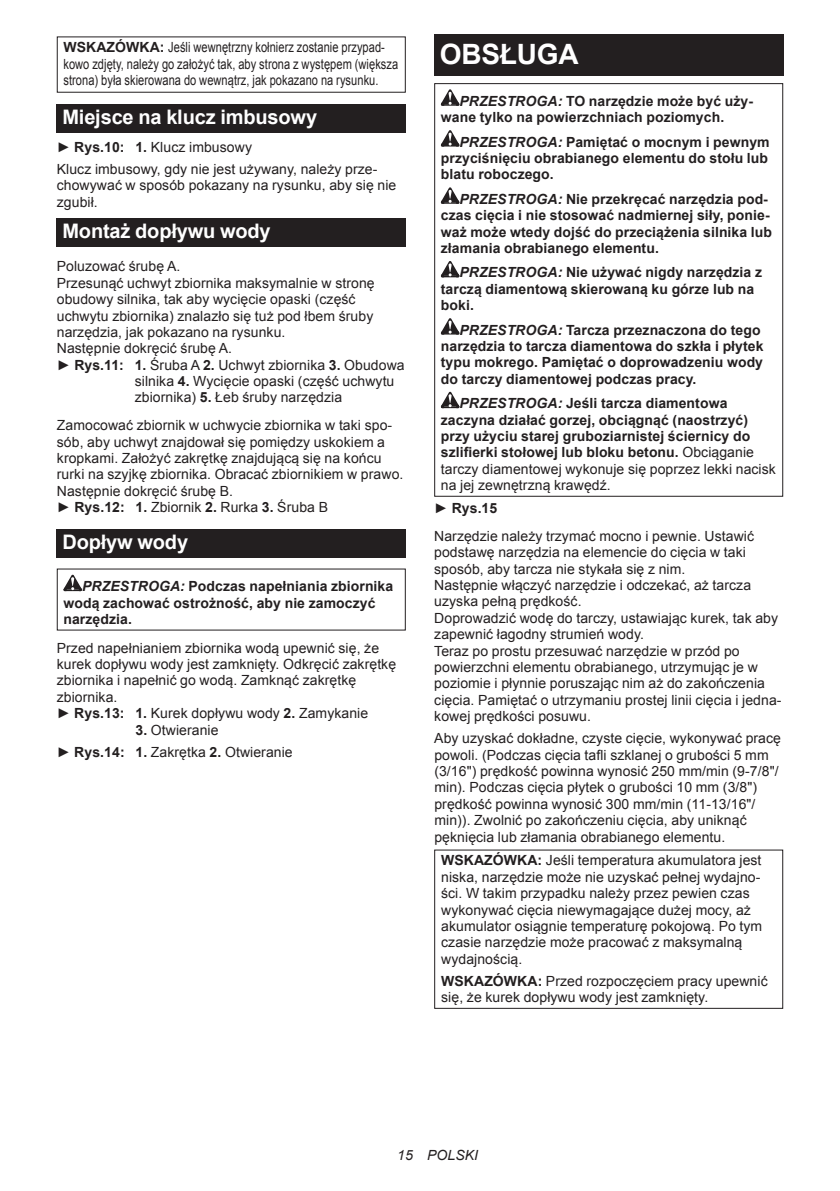
<style>
.page{position:relative;width:840px;height:1191px;background:#fff}
.page>*{position:absolute;margin:0;border:0;box-sizing:border-box;transform-origin:0 0}
.t1{font:700 28px "Arial";letter-spacing:-.01em;color:#fff}
.t2{font:700 20px "Arial";letter-spacing:-.01em;color:#fff}
.t3{font:14px/16.4px "Arial";letter-spacing:.005em;color:#231f20}
.t4{font:700 14px/16.4px "Arial";letter-spacing:.005em;color:#231f20}
.t5{font:14px/16.4px "Arial";letter-spacing:.005em;color:#231f20;scale:.79 1}
.t6{font:italic 14px "Arial";letter-spacing:.005em;color:#231f20}
.s1{font-weight:700}
.s2{font-style:italic}
.s3{font-weight:400}
</style>
<div class="page">
<div style="left:57px;top:104px;width:348px;height:29px;background:#231f20"></div>
<div style="left:57px;top:218px;width:348px;height:28px;background:#231f20"></div>
<div style="left:57px;top:529px;width:348px;height:28px;background:#231f20"></div>
<svg style="left:63px;top:575px;width:19px;height:16px"></svg>
<div style="left:434px;top:34px;width:348px;height:41px;background:#231f20"></div>
<svg style="left:440px;top:89px;width:19px;height:17px"></svg>
<svg style="left:440px;top:130px;width:19px;height:16px"></svg>
<svg style="left:440px;top:187px;width:19px;height:17px"></svg>
<svg style="left:440px;top:261px;width:19px;height:16px"></svg>
<svg style="left:440px;top:318px;width:19px;height:16px"></svg>
<svg style="left:440px;top:392px;width:19px;height:16px"></svg>
<div style="left:434px;top:83px;width:348px;height:414px;border:1px solid #231f20"></div>
<p class="t5" style="left:63px;top:39px;width:425px"><span class="s1">WSKAZÓWKA:</span> Jeśli wewnętrzny kołnierz zostanie przypad&shy;kowo zdjęty, należy go założyć tak, aby strona z występem (większa strona) była skierowana do wewnątrz, jak pokazano na rysunku.</p>
<h2 class="t2" style="left:62px;top:104px;width:256px">Miejsce na klucz imbusowy</h2>
<p class="t3" style="left:57px;top:136px;width:322px;line-height:22px">► <span class="s1">Rys.10: 1.</span> Klucz imbusowy<br>Klucz imbusowy, gdy nie jest używany, należy prze-</p>
<p class="t3" style="left:57px;top:177px;width:341px">chowywać w sposób pokazany na rysunku, aby się nie zgubił.</p>
<h2 class="t2" style="left:62px;top:218px;width:210px">Montaż dopływu wody</h2>
<p class="t3" style="left:57px;top:258px;width:125px">Poluzować śrubę A.</p>
<p class="t3" style="left:57px;top:275px;width:319px">Przesunąć uchwyt zbiornika maksymalnie w stronę</p>
<p class="t3" style="left:57px;top:291px;width:300px">obudowy silnika, tak aby wycięcie opaski (część</p>
<p class="t3" style="left:57px;top:307px;width:318px">uchwytu zbiornika) znalazło się tuż pod łbem śruby</p>
<p class="t3" style="left:57px;top:324px;width:230px">narzędzia, jak pokazano na rysunku.</p>
<p class="t3" style="left:57px;top:340px;width:177px">Następnie dokręcić śrubę A.</p>
<p class="t3" style="left:57px;top:357px;width:349px">► <span class="s1">Rys.11: 1.</span> Śruba A <span class="s1">2.</span> Uchwyt zbiornika <span class="s1">3.</span> Obudowa</p>
<p class="t3" style="left:135px;top:373px;width:261px">silnika <span class="s1">4.</span> Wycięcie opaski (część uchwytu</p>
<p class="t3" style="left:135px;top:389px;width:209px">zbiornika) <span class="s1">5.</span> Łeb śruby narzędzia</p>
<p class="t3" style="left:57px;top:417px;width:348px">Zamocować zbiornik w uchwycie zbiornika w taki spo&shy;sób, aby uchwyt znajdował się pomiędzy uskokiem a kropkami. Założyć zakrętkę znajdującą się na końcu rurki na szyjkę zbiornika. Obracać zbiornikiem w prawo.<br>Następnie dokręcić śrubę B.<br>► <span class="s1">Rys.12: 1.</span> Zbiornik <span class="s1">2.</span> Rurka <span class="s1">3.</span> Śruba B</p>
<h2 class="t2" style="left:62px;top:529px;width:127px">Dopływ wody</h2>
<p class="t4" style="left:63px;top:578px;width:331px;text-indent:19px"><span class="s2">PRZESTROGA:</span> Podczas napełniania zbiornika wodą zachować ostrożność, aby nie zamoczyć narzędzia.</p>
<p class="t3" style="left:57px;top:639px;width:341px">Przed napełnianiem zbiornika wodą upewnić się, że kurek dopływu wody jest zamknięty. Odkręcić zakrętkę zbiornika i napełnić go wodą. Zamknąć zakrętkę zbiornika.<br>► <span class="s1">Rys.13: 1.</span> Kurek dopływu wody <span class="s1">2.</span> Zamykanie</p>
<p class="t3" style="left:57px;top:719px;width:237px;line-height:22px;text-align:center"><span class="s1">3.</span> Otwieranie<br>► <span class="s1">Rys.14: 1.</span> Zakrętka <span class="s1">2.</span> Otwieranie</p>
<h1 class="t1" style="left:439px;top:35px;width:140px">OBSŁUGA</h1>
<p class="t4" style="left:440px;top:93px;width:313px;text-indent:19px"><span class="s2">PRZESTROGA:</span> TO narzędzie może być uży&shy;wane tylko na powierzchniach poziomych.</p>
<p class="t4" style="left:440px;top:134px;width:330px;text-align:justify;text-indent:19px"><span class="s2">PRZESTROGA:</span> Pamiętać o mocnym i pewnym przyciśnięciu obrabianego elementu do stołu lub blatu roboczego.</p>
<p class="t4" style="left:440px;top:191px;width:332px;text-indent:19px"><span class="s2">PRZESTROGA:</span> Nie przekręcać narzędzia pod&shy;czas cięcia i nie stosować nadmiernej siły, ponie&shy;waż może wtedy dojść do przeciążenia silnika lub złamania obrabianego elementu.</p>
<p class="t4" style="left:440px;top:265px;width:322px;text-indent:19px"><span class="s2">PRZESTROGA:</span> Nie używać nigdy narzędzia z tarczą diamentową skierowaną ku górze lub na boki.</p>
<p class="t4" style="left:440px;top:322px;width:324px;text-indent:19px"><span class="s2">PRZESTROGA:</span> Tarcza przeznaczona do tego narzędzia to tarcza diamentowa do szkła i płytek typu mokrego. Pamiętać o doprowadzeniu wody do tarczy diamentowej podczas pracy.</p>
<p class="t4" style="left:440px;top:395px;width:336px;text-indent:19px"><span class="s2">PRZESTROGA:</span> Jeśli tarcza diamentowa zaczyna działać gorzej, obciągnąć (naostrzyć) przy użyciu starej gruboziarnistej ściernicy do szlifierki stołowej lub bloku betonu. <span class="s3">Obciąganie tarczy diamentowej wykonuje się poprzez lekki nacisk na jej zewnętrzną krawędź.</span></p>
<p class="t3" style="left:434px;top:494px;width:321px;line-height:27.8px">► <span class="s1">Rys.15<br></span>Narzędzie należy trzymać mocno i pewnie. Ustawić</p>
<p class="t3" style="left:434px;top:544px;width:349px">podstawę narzędzia na elemencie do cięcia w taki sposób, aby tarcza nie stykała się z nim.<br>Następnie włączyć narzędzie i odczekać, aż tarcza uzyska pełną prędkość.<br>Doprowadzić wodę do tarczy, ustawiając kurek, tak aby zapewnić łagodny strumień wody.<br>Teraz po prostu przesuwać narzędzie w przód po powierzchni elementu obrabianego, utrzymując je w poziomie i płynnie poruszając nim aż do zakończenia cięcia. Pamiętać o utrzymaniu prostej linii cięcia i jedna&shy;kowej prędkości posuwu.</p>
<p class="t3" style="left:434px;top:730px;width:348px">Aby uzyskać dokładne, czyste cięcie, wykonywać pracę powoli. (Podczas cięcia tafli szklanej o grubości 5 mm (3/16") prędkość powinna wynosić 250 mm/min (9-7/8"/ min). Podczas cięcia płytek o grubości 10 mm (3/8") prędkość powinna wynosić 300 mm/min (11-13/16"/ min)). Zwolnić po zakończeniu cięcia, aby uniknąć pęknięcia lub złamania obrabianego elementu.</p>
<p class="t3" style="left:441px;top:852px;width:322px"><span class="s1">WSKAZÓWKA:</span> Jeśli temperatura akumulatora jest niska, narzędzie może nie uzyskać pełnej wydajno&shy;ści. W takim przypadku należy przez pewien czas wykonywać cięcia niewymagające dużej mocy, aż akumulator osiągnie temperaturę pokojową. Po tym czasie narzędzie może pracować z maksymalną wydajnością.</p>
<p class="t3" style="left:441px;top:972px;width:328px"><span class="s1">WSKAZÓWKA:</span> Przed rozpoczęciem pracy upewnić się, że kurek dopływu wody jest zamknięty.</p>
<p class="t6" style="left:397px;top:1146px;width:82px">15 POLSKI</p>
</div>
